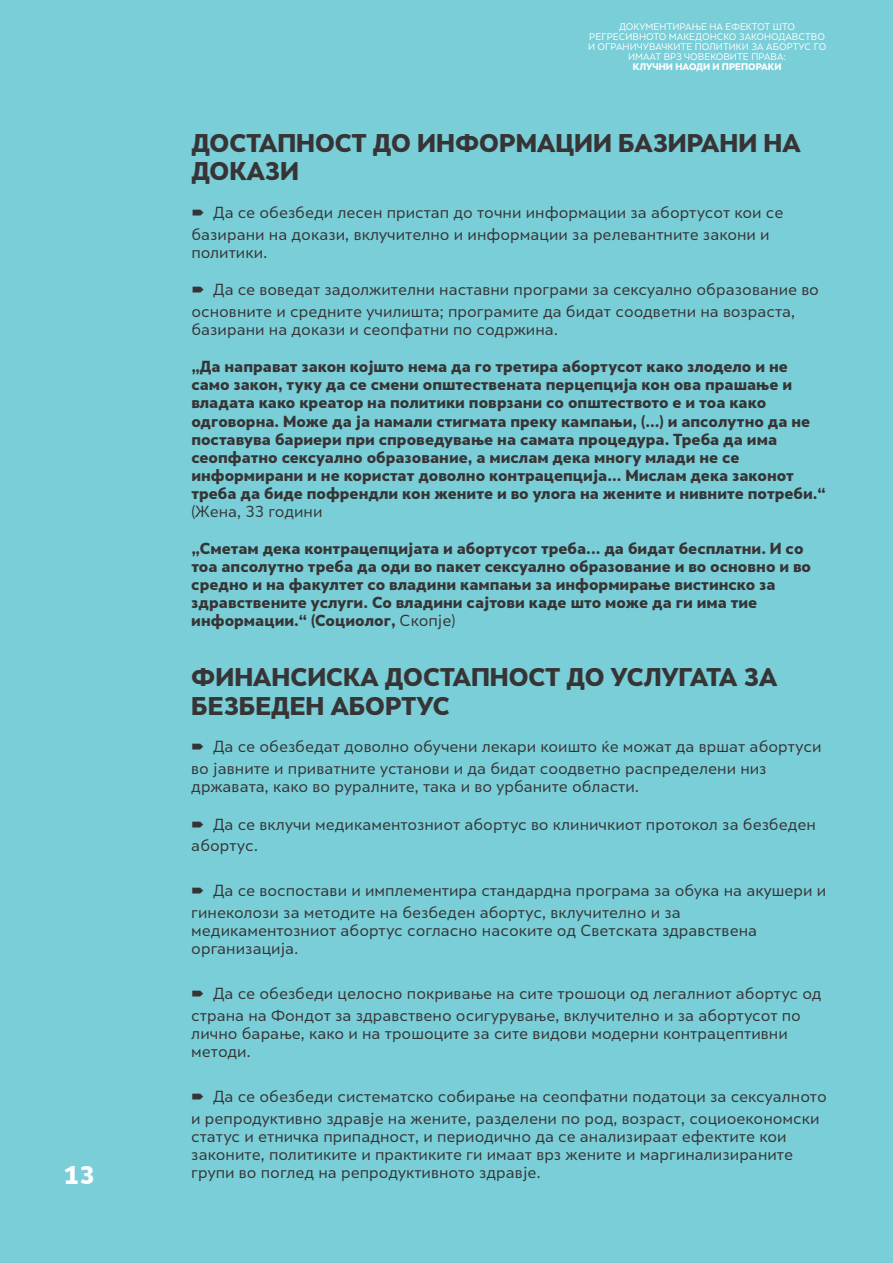
<style>
.page{position:relative;width:893px;height:1263px;background:#79ced8}
.page>*{position:absolute;margin:0;border:0;box-sizing:border-box;transform-origin:0 0}
.t1{font:900 24px/28.8px "Skola Sans";color:#373435}
.t2{font:900 24px "Skola Sans";color:#fefefe}
.t3{font:15px/21.8px "Skola Sans";color:#373435}
.t4{font:900 15px/18px "Skola Sans";color:#373435}
.t5{font:9px/10.1px "Skola Sans";color:#fefefe;text-align:center}
.t6{font:900 9px "Skola Sans";color:#fefefe}
.s1{font-weight:400}
</style>
<div class="page">
<h1 class="t2" style="left:63px;top:1166px;width:33px">13</h1>
<p class="t5" style="left:588px;top:23px;width:240px">ДОКУМЕНТИРАЊЕ НА ЕФЕКТОТ ШТО РЕГРЕСИВНОТО МАКЕДОНСКО ЗАКОНОДАВСТВО И ОГРАНИЧУВАЧКИТЕ ПОЛИТИКИ ЗА АБОРТУС ГО ИМААТ ВРЗ ЧОВЕКОВИТЕ ПРАВА:</p>
<p class="t6" style="left:633px;top:64px;width:150px">КЛУЧНИ НАОДИ И ПРЕПОРАКИ</p>
<h1 class="t1" style="left:191px;top:131px;width:611px">ДОСТАПНОСТ ДО ИНФОРМАЦИИ БАЗИРАНИ НА<br>ДОКАЗИ</h1>
<p class="t3" style="left:191px;top:203px;width:593px;text-indent:22px">Да се обезбеди лесен пристап до точни информации за абортусот кои се базирани на докази, вклучително и информации за релевантните закони и</p>
<p class="t3" style="left:191px;top:243px;width:78px">политики.</p>
<p class="t3" style="left:191px;top:281px;width:629px;text-indent:22px">Да се воведат задолжителни наставни програми за сексуално образование во основните и средните училишта; програмите да бидат соодветни на возраста,</p>
<p class="t3" style="left:191px;top:320px;width:368px">базирани на докази и сеопфатни по содржина.</p>
<p class="t4" style="left:191px;top:360px;width:636px">„Да направат закон којшто нема да го третира абортусот како злодело и не само закон, туку да се смени општествената перцепција кон ова прашање и владата како креатор на политики поврзани со општеството е и тoa како одговорна. Може да ја намали стигмата преку кампањи, (...) и апсолутно да не поставува бариери при спроведување на самата процедура. Треба да има сеопфатно сексуално образование, а мислам дека многу млади не се информирани и не користат доволно контрацепција... Mислам дека законот треба да биде пофрендли кон жените и во улога на жените и нивните потреби.“</p>
<p class="t3" style="left:191px;top:502px;width:133px">(Жена, 33 години</p>
<p class="t4" style="left:191px;top:541px;width:621px">„Сметам дека контрацепцијата и абортусот треба... да бидат бесплатни. И со тоа апсолутно треба да оди во пакет сексуално образование и во основно и во средно и на факултет со владини кампањи за информирање вистинско за здравствените услуги. Со владини сајтови каде што може да ги има тие информации.“ (Социолог, <span class="s1">Скопје)</span></p>
<h1 class="t1" style="left:191px;top:666px;width:587px">ФИНАНСИСКА ДОСТАПНОСТ ДО УСЛУГАТА ЗА<br>БЕЗБЕДЕН АБОРТУС</h1>
<p class="t3" style="left:191px;top:738px;width:632px;text-indent:22px">Да се обезбедат доволно обучени лекари коишто ќе можат да вршат абортуси во јавните и приватните установи и да бидат соодветно распределени низ</p>
<p class="t3" style="left:191px;top:777px;width:450px">државата, како во руралните, така и во урбаните области.</p>
<p class="t3" style="left:191px;top:815px;width:626px;text-indent:22px">Да се вклучи медикаментозниот абортус во клиничкиот протокол за безбеден абортус.</p>
<p class="t3" style="left:191px;top:882px;width:637px;text-indent:22px">Да се воспостави и имплементира стандардна програма за обука на акушери и гинеколози за методите на безбеден абортус, вклучително и за</p>
<p class="t3" style="left:191px;top:923px;width:567px;line-height:18px">медикаментозниот абортус согласно насоките од Светската здравствена организација.</p>
<p class="t3" style="left:191px;top:984px;width:632px;text-indent:22px">Да се обезбеди целосно покривање на сите трошоци од легалниот абортус од страна на Фондот за здравствено осигурување, вклучително и за абортусот по</p>
<p class="t3" style="left:191px;top:1026px;width:598px;line-height:18px">лично барање, како и на трошоците за сите видови модерни контрацептивни методи.</p>
<p class="t3" style="left:191px;top:1087px;width:637px;text-indent:22px">Да се обезбеди систематско собирање на сеопфатни податоци за сексуалното и репродуктивно здравје на жените, разделени по род, возраст, социоекономски</p>
<p class="t3" style="left:191px;top:1129px;width:603px;line-height:18px">статус и етничка припадност, и периодично да се анализираат ефектите кои законите, политиките и практиките ги имаат врз жените и маргинализираните групи во поглед на репродуктивното здравје.</p>
</div>
